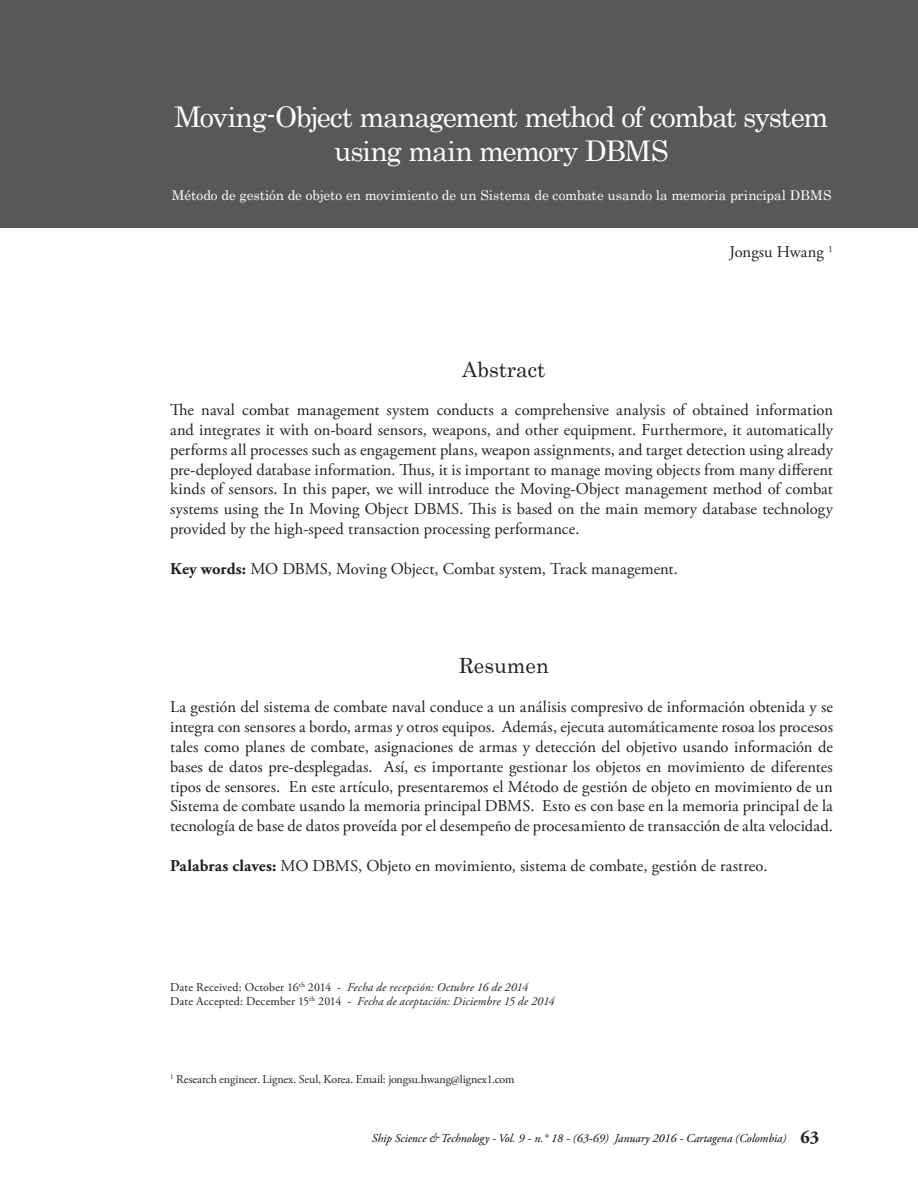
<style>
.page{position:relative;width:918px;height:1188px;background:#fff}
.page>*{position:absolute;margin:0;border:0;box-sizing:border-box;transform-origin:0 0}
.t1{font:28.5px/34.2px "Century";letter-spacing:-.05em;color:#fff;text-align:center}
.t2{font:21px "Century";color:#231f20}
.t3{font:700 18px "Adobe Garamond Pro";color:#231f20}
.t4{font:16.5px/19.8px "Adobe Garamond Pro";letter-spacing:.005em;color:#231f20;text-align:justify}
.t5{font:13.5px "Century";letter-spacing:-.01em;color:#fff}
.t6{font:italic 12px/14.4px "Adobe Garamond Pro";letter-spacing:.015em;color:#231f20}
.t7{font:italic 12px "Adobe Garamond Pro";color:#040503}
.t8{font:12px "Adobe Garamond Pro";letter-spacing:-.005em;color:#231f20}
.s1{font-weight:700}
.s2{font-style:normal}
</style>
<div class="page">
<div style="left:0;top:0;width:918px;height:228px;background:#57585a"></div>
<h1 class="t1" style="left:175px;top:97px;width:655px">Moving-Object management method of combat system using main memory DBMS</h1>
<p class="t5" style="left:172px;top:184px;width:661px">Método de gestión de objeto en movimiento de un Sistema de combate usando la memoria principal DBMS</p>
<p class="t2" style="left:462px;top:352px;width:85px">Abstract</p>
<p class="t4" style="left:729px;top:243px;width:105px">Jongsu Hwang <sup>1</sup></p>
<p class="t4" style="left:170px;top:401px;width:664px">The naval combat management system conducts a comprehensive analysis of obtained information and integrates it with on-board sensors, weapons, and other equipment. Furthermore, it automatically performs all processes such as engagement plans, weapon assignments, and target detection using already pre-deployed database information. Thus, it is important to manage moving objects from many different kinds of sensors. In this paper, we will introduce the Moving-Object management method of combat systems using the In Moving Object DBMS. This is based on the main memory database technology provided by the high-speed transaction processing performance.</p>
<p class="t4" style="left:170px;top:560px;width:509px"><span class="s1">Key words:</span> MO DBMS, Moving Object, Combat system, Track management.</p>
<p class="t2" style="left:459px;top:648px;width:92px">Resumen</p>
<p class="t4" style="left:170px;top:698px;width:664px">La gestión del sistema de combate naval conduce a un análisis compresivo de información obtenida y se integra con sensores a bordo, armas y otros equipos. Además, ejecuta automáticamente rosoa los procesos tales como planes de combate, asignaciones de armas y detección del objetivo usando información de bases de datos pre-desplegadas. Así, es importante gestionar los objetos en movimiento de diferentes tipos de sensores. En este artículo, presentaremos el Método de gestión de objeto en movimiento de un Sistema de combate usando la memoria principal DBMS. Esto es con base en la memoria principal de la tecnología de base de datos proveída por el desempeño de procesamiento de transacción de alta velocidad.</p>
<p class="t4" style="left:170px;top:857px;width:599px"><span class="s1">Palabras claves:</span> MO DBMS, Objeto en movimiento, sistema de combate, gestión de rastreo.</p>
<p class="t6" style="left:170px;top:980px;width:386px"><span class="s2">Date Received: October 16</span><sup>th</sup> <span class="s2">2014 -</span> Fecha de recepción: Octubre 16 de 2014<br><span class="s2">Date Accepted: December 15</span><sup>th</sup> <span class="s2">2014 -</span> Fecha de aceptación: Diciembre 15 de 2014</p>
<p class="t8" style="left:170px;top:1072px;width:346px"><sup>1</sup> Research engineer. Lignex. Seul, Korea. Email: jongsu.hwang@lignex1.com</p>
<p class="t7" style="left:372px;top:1131px;width:416px">Ship Science &amp; Technology - Vol. 9 - n.° 18 - (63-69) January 2016 - Cartagena (Colombia)</p>
<p class="t3" style="left:800px;top:1127px;width:20px">63</p>
</div>
